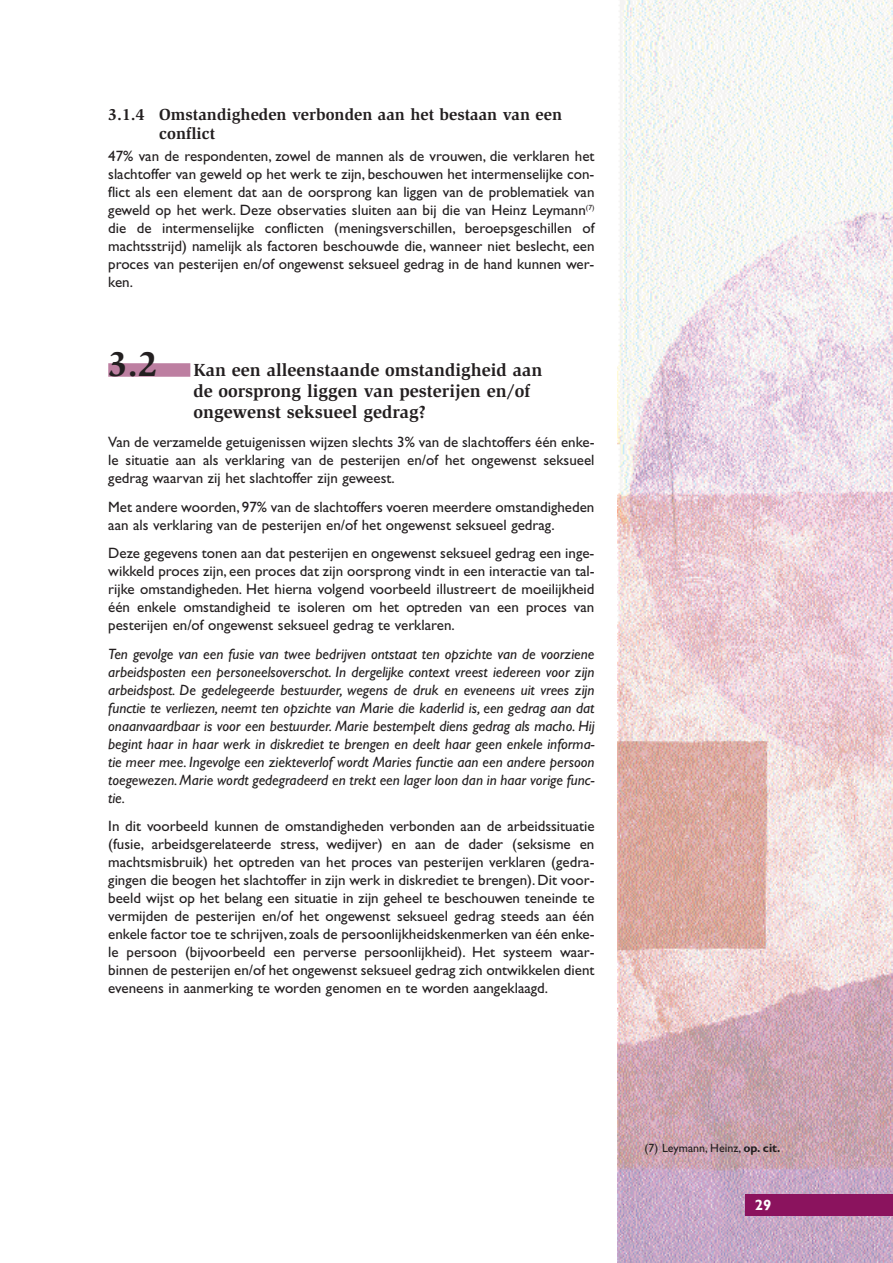
<style>
.page{position:relative;width:893px;height:1263px;background:#fff}
.page>*{position:absolute;margin:0;border:0;box-sizing:border-box;transform-origin:0 0}
.t1{font:700 18px/21px "Slimbach";color:#231f20}
.t2{font:700 16.5px/19.5px "Slimbach";color:#231f20}
.t3{font:15px/18px "Gill Sans";color:#231f20;text-align:justify}
.t4{font:italic 15px/18px "Gill Sans";color:#231f20;text-align:justify}
.t5{font:700 15px "Gill Sans";color:#fff}
.t6{font:12px "Gill Sans";color:#231f20}
.s1{font-size:36px}
.s2{font-weight:700}
</style>
<div class="page">
<img style="left:617px;top:0;width:275px;height:1263px">
<div style="left:745px;top:1195px;width:147px;height:21px;background:#8b135e"></div>
<div style="left:108px;top:363px;width:82px;height:14px;background:#bd7fa1"></div>
<p class="t2" style="left:159px;top:106px;width:404px;text-indent:-51px">3.1.4 Omstandigheden verbonden aan het bestaan van een conflict</p>
<p class="t3" style="left:108px;top:149px;width:488px">47% van de respondenten, zowel de mannen als de vrouwen, die verklaren het slachtoffer van geweld op het werk te zijn, beschouwen het intermenselijke con&shy;flict als een element dat aan de oorsprong kan liggen van de problematiek van geweld op het werk. Deze observaties sluiten aan bij die van Heinz Leymann<sup>(7) </sup>die de intermenselijke conflicten (meningsverschillen, beroepsgeschillen of machtsstrijd) namelijk als factoren beschouwde die, wanneer niet beslecht, een proces van pesterijen en/of ongewenst seksueel gedrag in de hand kunnen wer&shy;ken.</p>
<p class="t1" style="left:193px;top:361px;width:350px;text-indent:-85px"><span class="s1">3.2</span> Kan een alleenstaande omstandigheid aan de oorsprong liggen van pesterijen en/of ongewenst seksueel gedrag?</p>
<p class="t3" style="left:108px;top:435px;width:488px">Van de verzamelde getuigenissen wijzen slechts 3% van de slachtoffers één enke&shy;le situatie aan als verklaring van de pesterijen en/of het ongewenst seksueel gedrag waarvan zij het slachtoffer zijn geweest.</p>
<p class="t3" style="left:108px;top:499px;width:487px">Met andere woorden, 97% van de slachtoffers voeren meerdere omstandigheden aan als verklaring van de pesterijen en/of het ongewenst seksueel gedrag.</p>
<p class="t3" style="left:108px;top:546px;width:488px">Deze gegevens tonen aan dat pesterijen en ongewenst seksueel gedrag een inge&shy;wikkeld proces zijn, een proces dat zijn oorsprong vindt in een interactie van tal&shy;rijke omstandigheden. Het hierna volgend voorbeeld illustreert de moeilijkheid één enkele omstandigheid te isoleren om het optreden van een proces van pesterijen en/of ongewenst seksueel gedrag te verklaren.</p>
<p class="t4" style="left:108px;top:646px;width:487px">Ten gevolge van een fusie van twee bedrijven ontstaat ten opzichte van de voorziene arbeidsposten een personeelsoverschot. In dergelijke context vreest iedereen voor zijn arbeidspost. De gedelegeerde bestuurder, wegens de druk en eveneens uit vrees zijn functie te verliezen, neemt ten opzichte van Marie die kaderlid is, een gedrag aan dat onaanvaardbaar is voor een bestuurder. Marie bestempelt diens gedrag als macho. Hij begint haar in haar werk in diskrediet te brengen en deelt haar geen enkele informa&shy;tie meer mee. Ingevolge een ziekteverlof wordt Maries functie aan een andere persoon toegewezen. Marie wordt gedegradeerd en trekt een lager loon dan in haar vorige func&shy;tie.</p>
<p class="t3" style="left:108px;top:819px;width:488px">In dit voorbeeld kunnen de omstandigheden verbonden aan de arbeidssituatie (fusie, arbeidsgerelateerde stress, wedijver) en aan de dader (seksisme en machtsmisbruik) het optreden van het proces van pesterijen verklaren (gedra&shy;gingen die beogen het slachtoffer in zijn werk in diskrediet te brengen). Dit voor&shy;beeld wijst op het belang een situatie in zijn geheel te beschouwen teneinde te vermijden de pesterijen en/of het ongewenst seksueel gedrag steeds aan één enkele factor toe te schrijven, zoals de persoonlijkheidskenmerken van één enke&shy;le persoon (bijvoorbeeld een perverse persoonlijkheid). Het systeem waar&shy;binnen de pesterijen en/of het ongewenst seksueel gedrag zich ontwikkelen dient eveneens in aanmerking te worden genomen en te worden aangeklaagd.</p>
<p class="t6" style="left:644px;top:1144px;width:137px">(7) Leymann, Heinz, <span class="s2">op. cit.</span></p>
<p class="t5" style="left:755px;top:1200px;width:18px">29</p>
</div>
